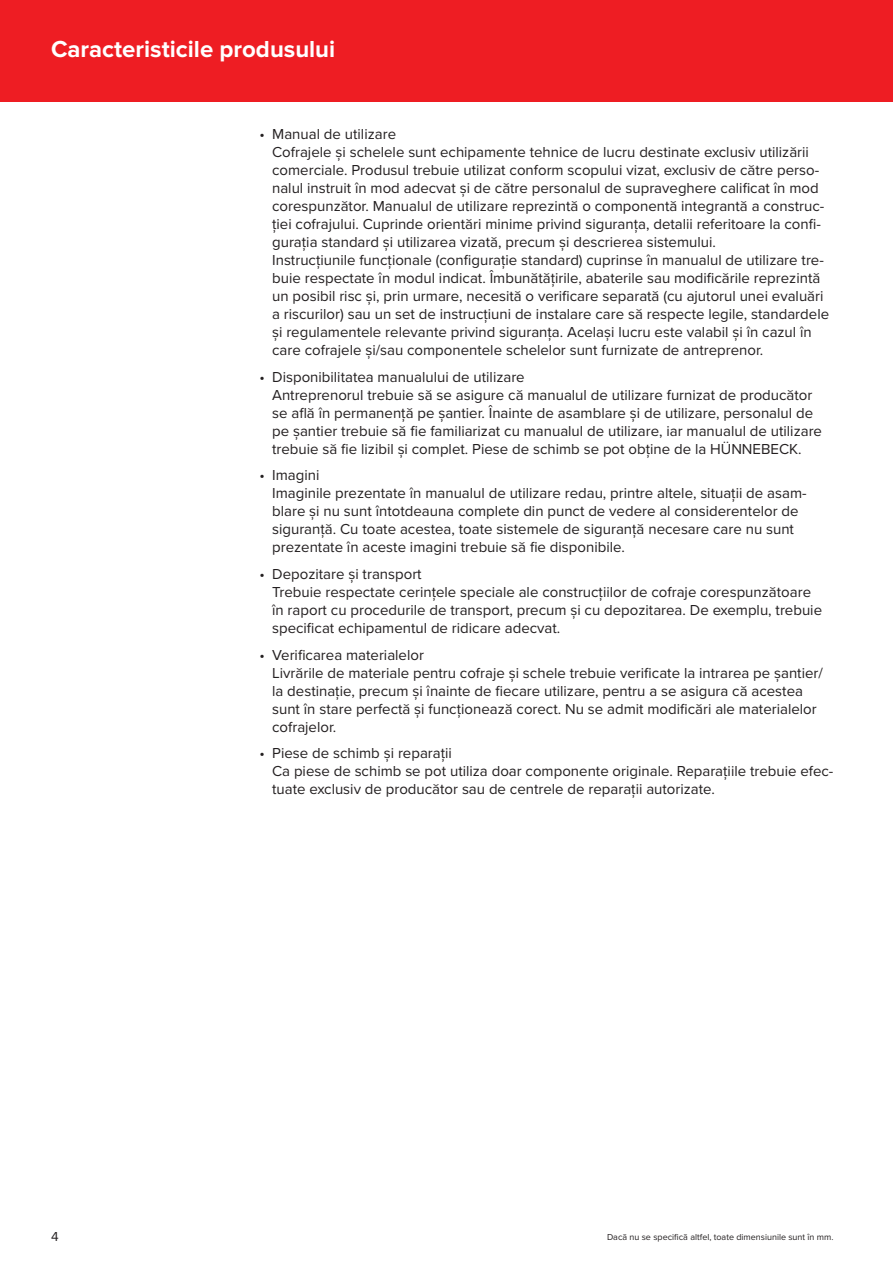
<style>
.page{position:relative;width:893px;height:1263px;background:#fff}
.page>*{position:absolute;margin:0;border:0;box-sizing:border-box;transform-origin:0 0}
.t1{font:700 24px "Proxima Nova";color:#fff}
.t2{font:15px/18px "Proxima Nova";color:#231f20}
.t3{font:13.5px "Proxima Nova";color:#231f20}
.t4{font:9px "Proxima Nova";color:#231f20}
</style>
<div class="page">
<div style="left:0;top:0;width:893px;height:102px;background:#ee1d23"></div>
<h1 class="t1" style="left:51px;top:38px;width:286px">Caracteristicile produsului</h1>
<p class="t2" style="left:272px;top:125px;width:558px;text-indent:-13px">• Manual de utilizare<br>Cofrajele și schelele sunt echipamente tehnice de lucru destinate exclusiv utilizării comerciale. Produsul trebuie utilizat conform scopului vizat, exclusiv de către perso&shy;nalul instruit în mod adecvat și de către personalul de supraveghere calificat în mod corespunzător. Manualul de utilizare reprezintă o componentă integrantă a construc&shy;ției cofrajului. Cuprinde orientări minime privind siguranța, detalii referitoare la confi&shy;gurația standard și utilizarea vizată, precum și descrierea sistemului.<br>Instrucțiunile funcționale (configurație standard) cuprinse în manualul de utilizare tre&shy;buie respectate în modul indicat. Îmbunătățirile, abaterile sau modificările reprezintă un posibil risc și, prin urmare, necesită o verificare separată (cu ajutorul unei evaluări a riscurilor) sau un set de instrucțiuni de instalare care să respecte legile, standardele și regulamentele relevante privind siguranța. Același lucru este valabil și în cazul în care cofrajele și/sau componentele schelelor sunt furnizate de antreprenor.</p>
<p class="t2" style="left:272px;top:367px;width:551px;text-indent:-13px">• Disponibilitatea manualului de utilizare<br>Antreprenorul trebuie să se asigure că manualul de utilizare furnizat de producător se află în permanență pe șantier. Înainte de asamblare și de utilizare, personalul de pe șantier trebuie să fie familiarizat cu manualul de utilizare, iar manualul de utilizare trebuie să fie lizibil și complet. Piese de schimb se pot obține de la HÜNNEBECK.</p>
<p class="t2" style="left:272px;top:466px;width:536px;text-indent:-13px">• Imagini<br>Imaginile prezentate în manualul de utilizare redau, printre altele, situații de asam&shy;blare și nu sunt întotdeauna complete din punct de vedere al considerentelor de siguranță. Cu toate acestea, toate sistemele de siguranță necesare care nu sunt prezentate în aceste imagini trebuie să fie disponibile.</p>
<p class="t2" style="left:272px;top:564px;width:551px;text-indent:-13px">• Depozitare și transport<br>Trebuie respectate cerințele speciale ale construcțiilor de cofraje corespunzătoare în raport cu procedurile de transport, precum și cu depozitarea. De exemplu, trebuie specificat echipamentul de ridicare adecvat.</p>
<p class="t2" style="left:272px;top:645px;width:552px;text-indent:-13px">• Verificarea materialelor<br>Livrările de materiale pentru cofraje și schele trebuie verificate la intrarea pe șantier/ la destinație, precum și înainte de fiecare utilizare, pentru a se asigura că acestea sunt în stare perfectă și funcționează corect. Nu se admit modificări ale materialelor cofrajelor.</p>
<p class="t2" style="left:272px;top:743px;width:563px;text-indent:-13px">• Piese de schimb și reparații<br>Ca piese de schimb se pot utiliza doar componente originale. Reparațiile trebuie efec&shy;tuate exclusiv de producător sau de centrele de reparații autorizate.</p>
<p class="t3" style="left:51px;top:1226px;width:9px">4</p>
<p class="t4" style="left:607px;top:1231px;width:228px">Dacă nu se specifică altfel, toate dimensiunile sunt în mm.</p>
</div>
